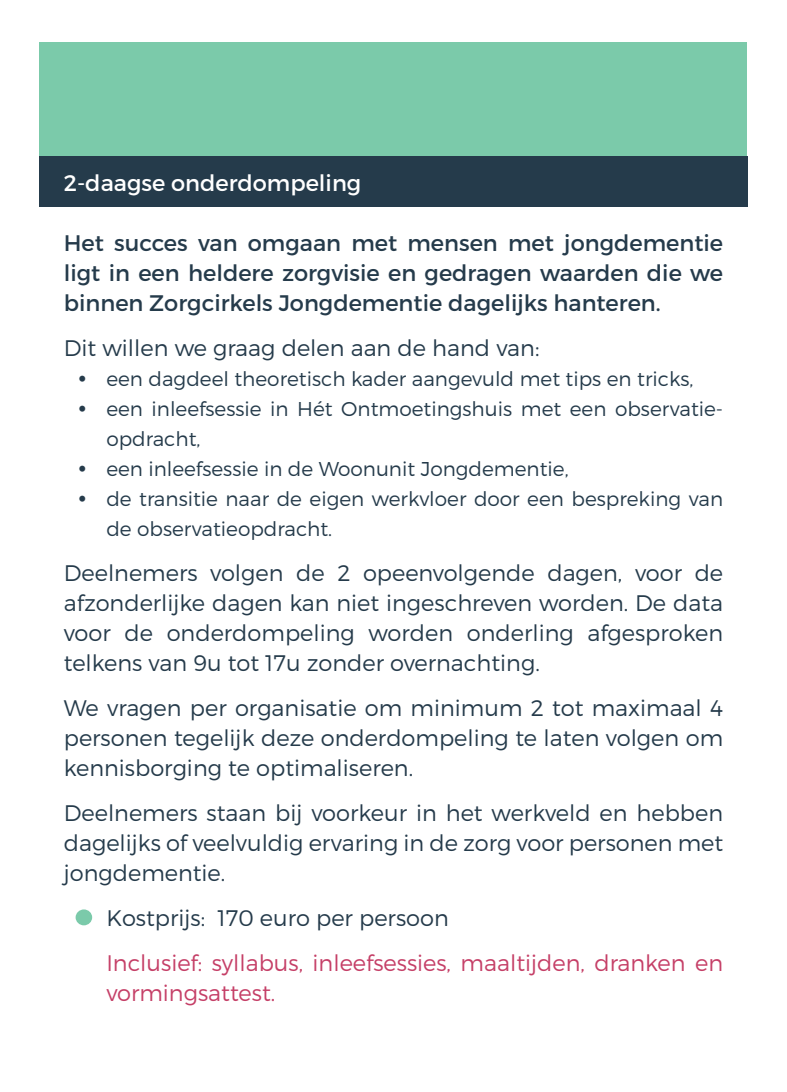
<style>
.page{position:relative;width:787px;height:1092px;background:#fff}
.page>*{position:absolute;margin:0;border:0;box-sizing:border-box;transform-origin:0 0}
.t1{font:300 22.5px/30px "Montserrat";color:#253b4b;text-align:justify}
.t2{font:22.5px/30px "Montserrat";color:#253b4b;text-align:justify}
.t3{font:300 22.5px/30px "Montserrat";color:#c53f67}
.t4{font:22.5px "Montserrat";color:#fff}
.t5{font:300 20px/30px "Montserrat";color:#253b4b}
</style>
<div class="page">
<div style="left:39px;top:43px;width:708px;height:113px;background:#7bcaaa"></div>
<div style="left:39px;top:156px;width:708px;height:51px;background:#253b4b"></div>
<div style="left:76px;top:909px;width:16px;height:16px;background:#7bcaaa;border-radius:50%"></div>
<p class="t4" style="left:64px;top:169px;width:299px">2-daagse onderdompeling</p>
<p class="t2" style="left:64px;top:227px;width:661px">Het succes van omgaan met mensen met jongdementie ligt in een heldere zorgvisie en gedragen waarden die we binnen Zorgcirkels Jongdementie dagelijks hanteren.</p>
<p class="t1" style="left:64px;top:332px;width:477px">Dit willen we graag delen aan de hand van:</p>
<p class="t5" style="left:106px;top:363px;width:588px">een dagdeel theoretisch kader aangevuld met tips en tricks,</p>
<p class="t5" style="left:106px;top:393px;width:618px">een inleefsessie in Hét Ontmoetingshuis met een observatie&shy;opdracht,</p>
<p class="t5" style="left:106px;top:453px;width:464px">een inleefsessie in de Woonunit Jongdementie,</p>
<p class="t5" style="left:106px;top:483px;width:618px">de transitie naar de eigen werkvloer door een bespreking van de observatieopdracht.</p>
<p class="t1" style="left:64px;top:557px;width:661px">Deelnemers volgen de 2 opeenvolgende dagen, voor de afzonderlijke dagen kan niet ingeschreven worden. De data voor de onderdompeling worden onderling afgesproken telkens van 9u tot 17u zonder overnachting.</p>
<p class="t1" style="left:64px;top:692px;width:661px">We vragen per organisatie om minimum 2 tot maximaal 4 personen tegelijk deze onderdompeling te laten volgen om kennisborging te optimaliseren.</p>
<p class="t1" style="left:64px;top:797px;width:661px">Deelnemers staan bij voorkeur in het werkveld en hebben dagelijks of veelvuldig ervaring in de zorg voor personen met jongdementie.</p>
<p class="t1" style="left:106px;top:902px;width:344px">Kostprijs: 170 euro per persoon</p>
<p class="t3" style="left:106px;top:947px;width:618px">Inclusief: syllabus, inleefsessies, maaltijden, dranken en vormingsattest.</p>
</div>
